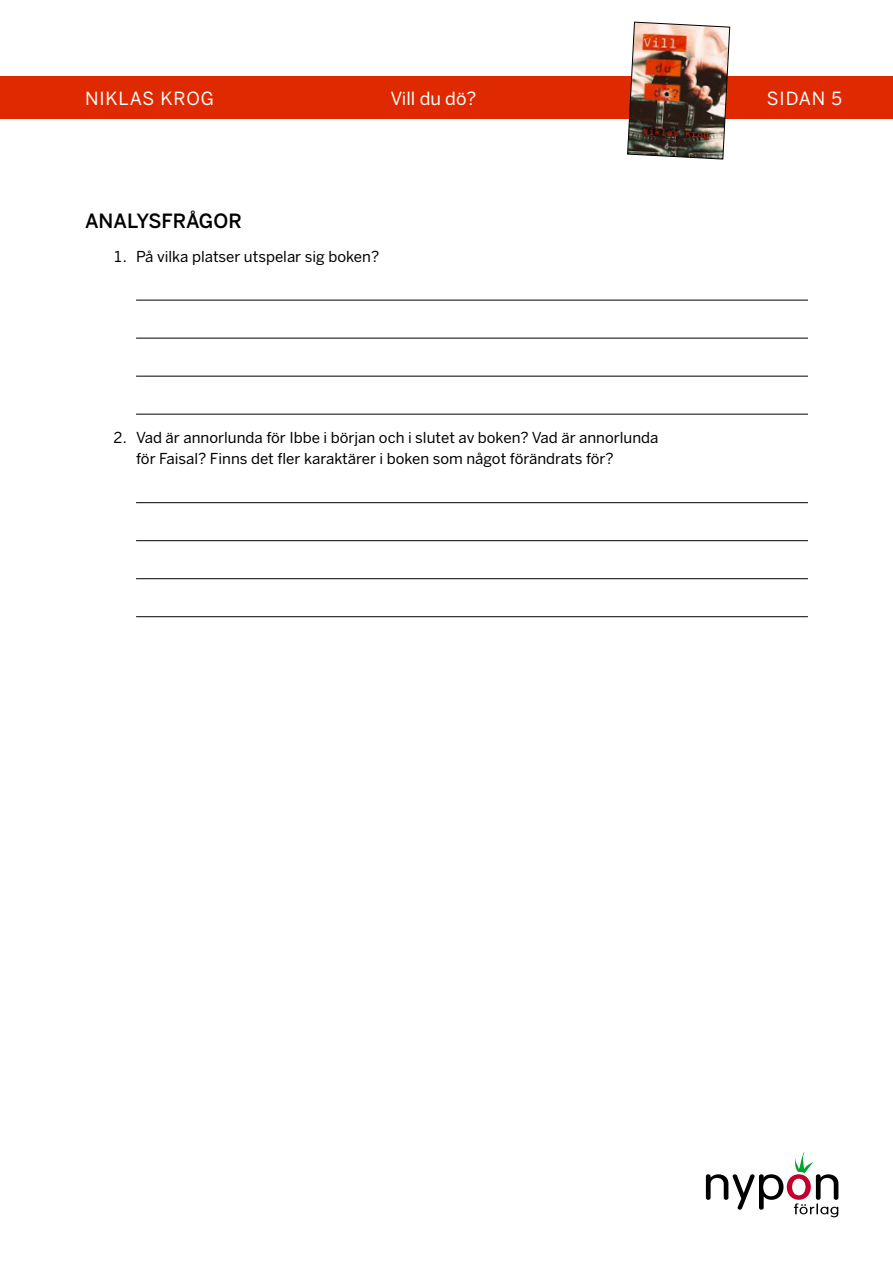
<style>
.page{position:relative;width:893px;height:1263px;background:#fff}
.page>*{position:absolute;margin:0;border:0;box-sizing:border-box;transform-origin:0 0}
.t1{font:500 19.5px "Benton Sans";color:#000}
.t2{font:18px "Benton Sans";letter-spacing:.05em;color:#fff}
.t3{font:15px/21px "Benton Sans";color:#000}
</style>
<div class="page">
<svg style="left:706px;top:1152px;width:132px;height:65px"></svg>
<div style="left:0;top:77px;width:893px;height:42px;background:#df2901"></div>
<img style="left:627px;top:21px;width:103px;height:139px">
<hr style="left:136px;top:300px;width:672px;height:1px;background:#000">
<hr style="left:136px;top:338px;width:672px;height:1px;background:#000">
<hr style="left:136px;top:376px;width:672px;height:1px;background:#000">
<hr style="left:136px;top:414px;width:672px;height:1px;background:#000">
<hr style="left:136px;top:502px;width:672px;height:1px;background:#000">
<hr style="left:136px;top:540px;width:672px;height:1px;background:#000">
<hr style="left:136px;top:578px;width:672px;height:1px;background:#000">
<hr style="left:136px;top:616px;width:672px;height:1px;background:#000">
<p class="t2" style="left:85px;top:87px;width:130px">NIKLAS KROG</p>
<p class="t2" style="left:390px;top:87px;width:88px">Vill du dö?</p>
<p class="t2" style="left:767px;top:87px;width:77px">SIDAN 5</p>
<h1 class="t1" style="left:85px;top:209px;width:158px">ANALYSFRÅGOR</h1>
<p class="t3" style="left:113px;top:246px;width:268px">1. På vilka platser utspelar sig boken?</p>
<p class="t3" style="left:136px;top:427px;width:524px;text-indent:-23px">2. Vad är annorlunda för Ibbe i början och i slutet av boken? Vad är annorlunda för Faisal? Finns det fler karaktärer i boken som något förändrats för?</p>
</div>
